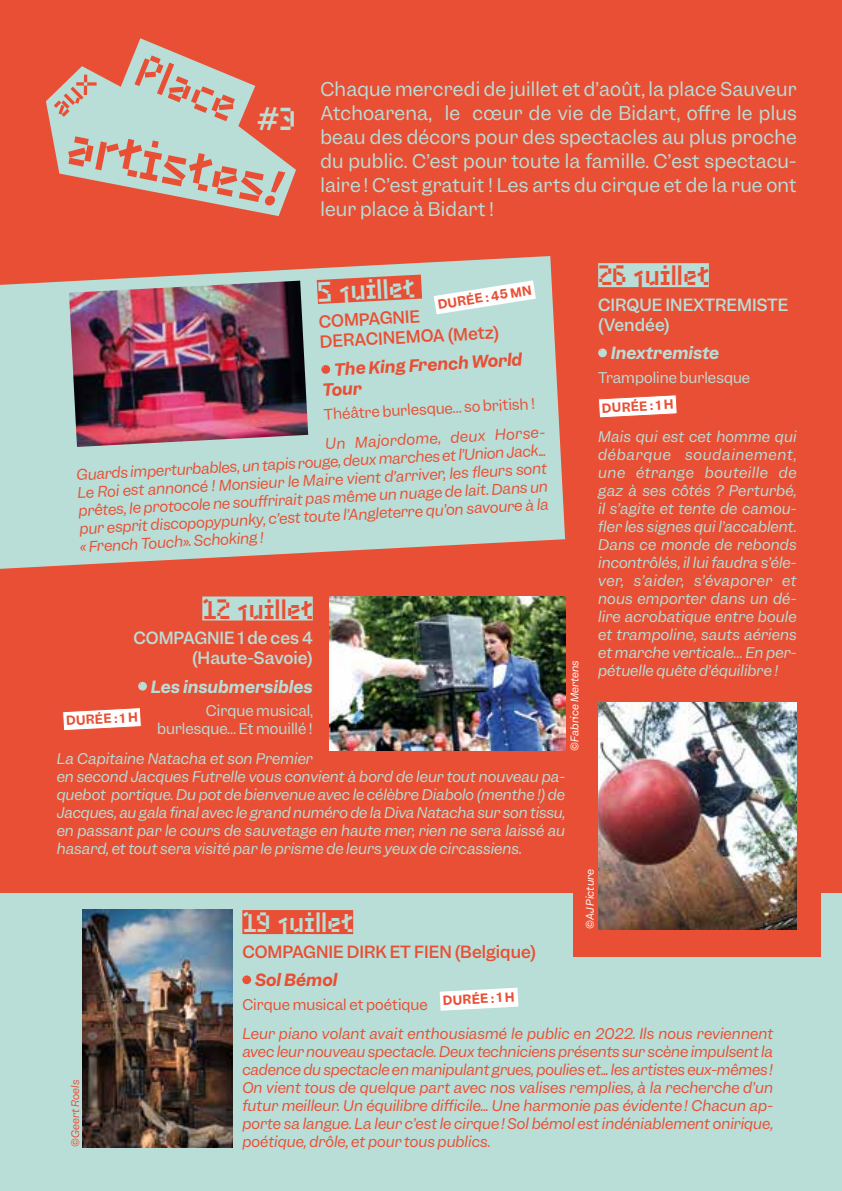
<style>
.page{position:relative;width:842px;height:1191px;background:#e94f34}
.page>*{position:absolute;margin:0;border:0;box-sizing:border-box;transform-origin:0 0}
.t1{font:31.8px "Anafor Basic";color:#b8ded7}
.t2{font:28px "Anafor Basic";color:#e94f34}
.t3{font:28px "Anafor Basic";color:#b8ded7}
.t4{font:18px/24px "Garnett";letter-spacing:.01em;color:#b8ded7;text-align:justify}
.t5{font:500 16px/20px "Garnett";color:#b8ded7;text-align:right}
.t6{font:500 16px/20px "Garnett";color:#e94f34}
.t7{font:italic 600 16px/20px "Garnett";color:#e94f34}
.t8{font:italic 600 16px "Garnett";color:#b8ded7}
.t9{font:italic 14px/18px "Garnett";color:#e94f34;text-align:justify}
.t10{font:italic 14px/18px "Garnett";color:#b8ded7}
.t11{font:14px/18px "Garnett";color:#b8ded7;text-align:right}
.t12{font:14px "Garnett";color:#e94f34}
.t13{font:600 12px "Garnett";color:#e94f34}
.t14{font:italic 10px "Garnett";color:#fff}
.t15{font:italic 10px "Garnett";letter-spacing:.005em;color:#e94f34}
</style>
<div class="page">
<div style="left:0;top:893px;width:842px;height:298px;background:#b8ded7"></div>
<div style="left:242px;top:910px;width:111px;height:24px;background:#e94f34"></div>
<svg style="left:242px;top:975px;width:9px;height:9px"></svg>
<img style="left:82px;top:909px;width:150px;height:238px">
<div style="left:574px;top:831px;width:247px;height:125px;background:#e94f34"></div>
<svg style="left:0;top:256px;width:565px;height:313px;background:#bfc9bf"></svg>
<img style="left:69px;top:281px;width:239px;height:166px">
<svg style="left:321px;top:365px;width:9px;height:9px"></svg>
<div style="left:202px;top:596px;width:111px;height:24px;background:#b8ded7"></div>
<svg style="left:138px;top:682px;width:9px;height:8px"></svg>
<img style="left:330px;top:596px;width:235px;height:154px">
<div style="left:598px;top:263px;width:111px;height:24px;background:#b8ded7"></div>
<svg style="left:598px;top:348px;width:9px;height:9px"></svg>
<svg style="left:598px;top:395px;width:79px;height:23px"></svg>
<img style="left:598px;top:702px;width:199px;height:227px">
<hr style="left:841px;top:0;width:1px;height:514px;background:#b8ded7">
<svg style="left:46px;top:38px;width:250px;height:178px"></svg>
<svg style="left:145px;top:60px;width:14px;height:12px"></svg>
<svg style="left:219px;top:99px;width:14px;height:6px"></svg>
<svg style="left:84px;top:82px;width:3px;height:4px"></svg>
<svg style="left:292px;top:261px;width:244px;height:56px"></svg>
<svg style="left:62px;top:707px;width:80px;height:24px"></svg>
<svg style="left:440px;top:987px;width:78px;height:23px"></svg>
<h1 class="t1" style="left:257px;top:100px;width:40px">#3</h1>
<p class="t4" style="left:320px;top:77px;width:478px">Chaque mercredi de juillet et d’août, la place Sauveur Atchoarena, le cœur de vie de Bidart, offre le plus beau des décors pour des spectacles au plus proche du public. C’est pour toute la famille. C’est spectacu&shy;laire! C’est gratuit ! Les arts du cirque et de la rue ont leur place à Bidart !</p>
<h2 class="t3" style="left:317px;top:276px;width:99px;rotate:-3deg">5 juillet</h2>
<p class="t6" style="left:318px;top:312px;width:181px;rotate:-3deg">COMPAGNIE<br>DERACINEMOA (Metz)</p>
<p class="t7" style="left:321px;top:360px;width:203px;text-indent:13px;rotate:-3deg">The King French World<br>Tour</p>
<p class="t12" style="left:323px;top:405px;width:213px;rotate:-3deg">Théâtre burlesque… so british !</p>
<p class="t9" style="left:75px;top:448px;width:473px;text-indent:250px;rotate:-3deg">Un Majordome, deux Horse-Guards imperturbables, un tapis rouge, deux marches et l’Union Jack...<br>Le Roi est annoncé ! Monsieur le Maire vient d’arriver, les fleurs sont prêtes, le protocole ne souff rirait pas même un nuage de lait. Dans un pur esprit discopopypunky, c’est toute l’Angleterre qu’on savoure à la « French Touch». Schoking !</p>
<p class="t13" style="left:437px;top:297px;width:96px;rotate:-9deg">DURÉE : 45 MN</p>
<h2 class="t2" style="left:202px;top:592px;width:112px">12 juillet</h2>
<p class="t5" style="left:133px;top:628px;width:181px">COMPAGNIE 1 de ces 4 (Haute-Savoie)</p>
<p class="t8" style="left:151px;top:676px;width:163px">Les insubmersibles</p>
<p class="t11" style="left:157px;top:702px;width:157px">Cirque musical, burlesque… Et mouillé !</p>
<p class="t10" style="left:57px;top:749px;width:510px">La Capitaine Natacha et son Premier<br>en second Jacques Futrelle vous convient à bord de leur tout nouveau pa&shy;quebot portique. Du pot de bienvenue avec le célèbre Diabolo (menthe !) de Jacques, au gala final avec le grand numéro de la Diva Natacha sur son tissu, en passant par le cours de sauvetage en haute mer, rien ne sera laissé au hasard, et tout sera visité par le prisme de leurs yeux de circassiens.</p>
<p class="t14" style="left:568px;top:750px;width:92px;rotate:-90deg">©Fabrice Mertens</p>
<p class="t13" style="left:66px;top:713px;width:73px;rotate:-3deg">DURÉE : 1 H</p>
<h2 class="t2" style="left:598px;top:259px;width:112px">26 juillet</h2>
<p class="t5" style="left:598px;top:295px;width:192px;text-align:left">CIRQUE INEXTREMISTE (Vendée)</p>
<p class="t8" style="left:611px;top:343px;width:110px">Inextremiste</p>
<p class="t11" style="left:598px;top:369px;width:153px">Trampoline burlesque</p>
<p class="t13" style="left:602px;top:400px;width:73px;rotate:-3deg">DURÉE : 1 H</p>
<p class="t10" style="left:598px;top:427px;width:200px;text-align:justify">Mais qui est cet homme qui débarque soudainement, une étrange bouteille de gaz à ses côtés ? Perturbé, il s’agite et tente de camou&shy;fler les signes qui l’accablent.<br>Dans ce monde de rebonds incontrôlés, il lui faudra s’éle&shy;ver, s’aider, s’évaporer et nous emporter dans un dé&shy;lire acrobatique entre boule et trampoline, sauts aériens et marche verticale… En per&shy;pétuelle quête d’équilibre !</p>
<p class="t15" style="left:69px;top:1147px;width:69px;rotate:-90deg">©Geert Roels</p>
<p class="t14" style="left:584px;top:929px;width:62px;rotate:-90deg">©AJ Picture</p>
<h2 class="t3" style="left:242px;top:906px;width:112px">19 juillet</h2>
<p class="t6" style="left:242px;top:941px;width:295px">COMPAGNIE DIRK ET FIEN (Belgique)</p>
<p class="t7" style="left:255px;top:970px;width:84px">Sol Bémol</p>
<p class="t12" style="left:242px;top:995px;width:187px">Cirque musical et poétique</p>
<p class="t9" style="left:242px;top:1025px;width:532px">Leur piano volant avait enthousiasmé le public en 2022. Ils nous reviennent avec leur nouveau spectacle. Deux techniciens présents sur scène impulsent la cadence du spectacle en manipulant grues, poulies et... les artistes eux-mêmes!<br>On vient tous de quelque part avec nos valises remplies, à la recherche d’un futur meilleur. Un équilibre difficile... Une harmonie pas évidente! Chacun ap&shy;porte sa langue. La leur c’est le cirque! Sol bémol est indéniablement onirique, poétique, drôle, et pour tous publics.</p>
<p class="t13" style="left:443px;top:992px;width:73px;rotate:-3deg">DURÉE : 1 H</p>
</div>
